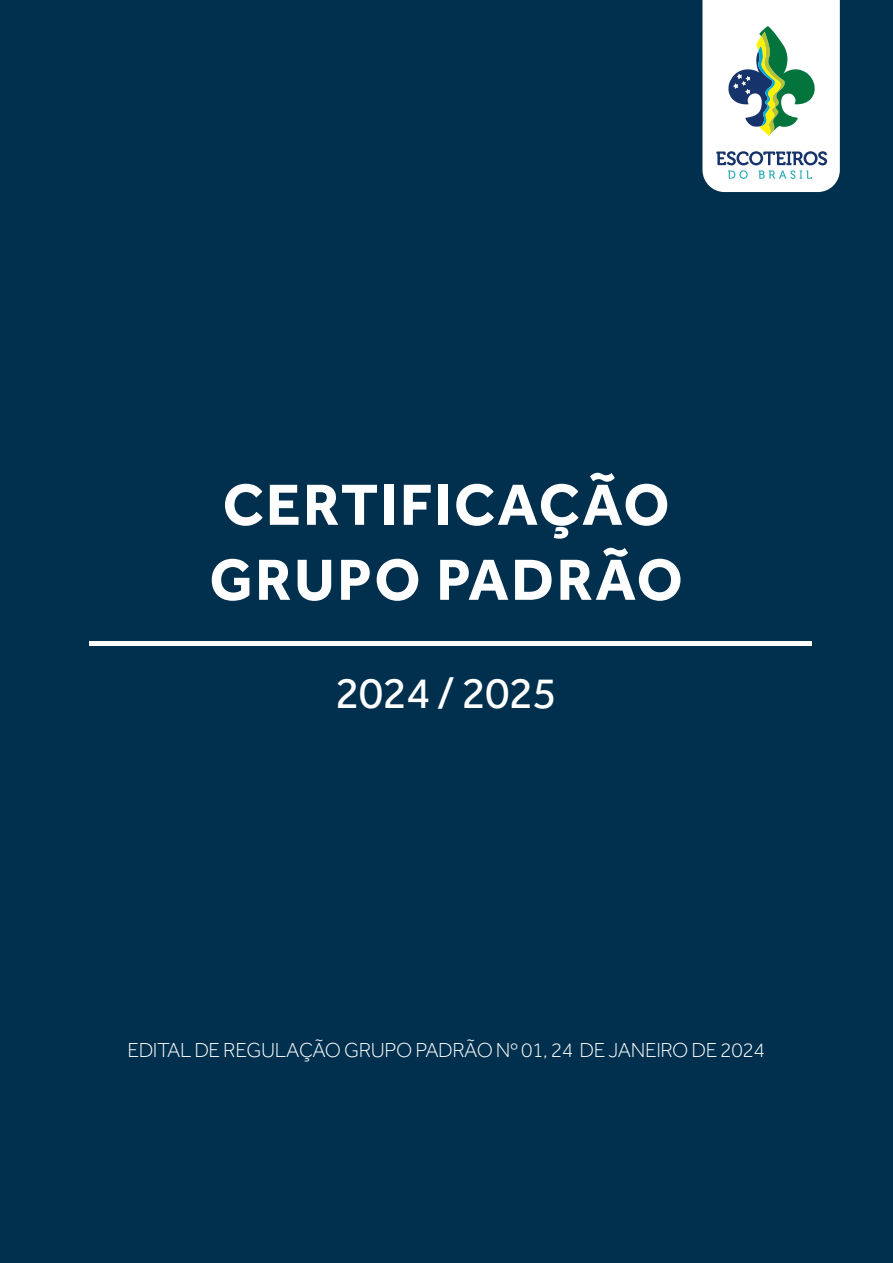
<style>
.page{position:relative;width:893px;height:1263px;background:#01304e}
.page>*{position:absolute;margin:0;border:0;box-sizing:border-box;transform-origin:0 0}
.t1{font:700 60px "Effra";letter-spacing:.04em;color:#fff}
.t2{font:45px "Effra";letter-spacing:-.02em;color:#fff}
.t3{font:300 21px "Effra";letter-spacing:-.02em;color:#fff}
</style>
<div class="page">
<svg style="left:702px;top:0;width:138px;height:192px;background:#d0ded9"></svg>
<hr style="left:89px;top:641px;width:723px;height:4px;background:#fff">
<p class="t1" style="left:223px;top:468px;width:448px">CERTIFICAÇÃO</p>
<p class="t1" style="left:209px;top:543px;width:475px">GRUPO PADRÃO</p>
<p class="t2" style="left:335px;top:666px;width:223px">2024 / 2025</p>
<p class="t3" style="left:127px;top:1038px;width:639px">EDITAL DE REGULAÇÃO GRUPO PADRÃO Nº 01, 24 DE JANEIRO DE 2024</p>
</div>
